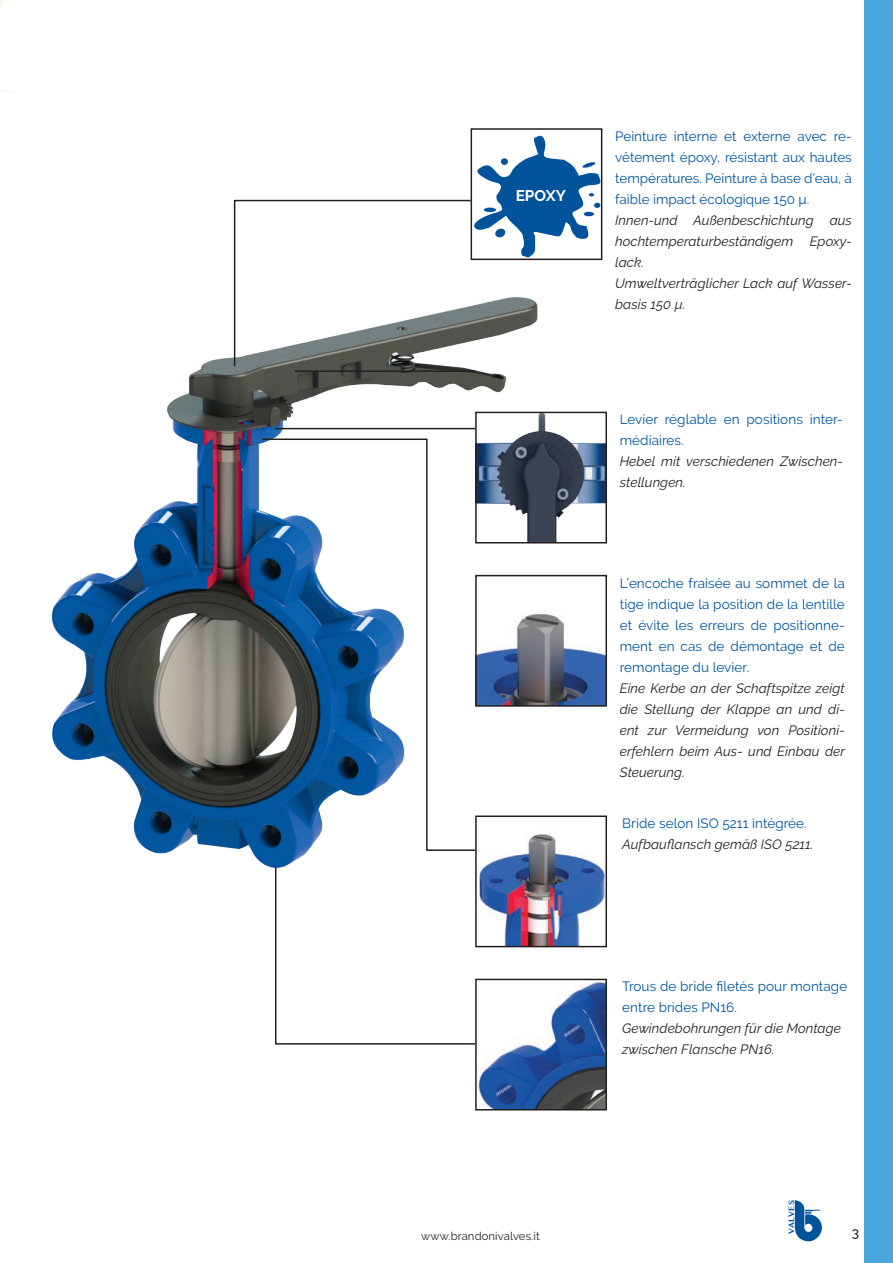
<style>
.page{position:relative;width:893px;height:1263px;background:#fff}
.page>*{position:absolute;margin:0;border:0;box-sizing:border-box;transform-origin:0 0}
.t1{font:700 15.45px "Raleway";color:#fff}
.t2{font:13.5px/21px "Raleway";letter-spacing:.005em;color:#01559d;text-align:justify}
.t3{font:italic 13.5px/21px "Raleway";letter-spacing:.005em;color:#231f20;text-align:justify}
.t4{font:500 13.5px "Raleway";color:#231f20}
.t5{font:11.25px "Raleway";letter-spacing:.01em;color:#231f20}
.t6{font:700 7.8px "Lao MN";color:#01549b}
</style>
<div class="page">
<svg style="left:0;top:0;width:10px;height:92px"></svg>
<div style="left:471px;top:128px;width:131px;height:132px;border:2px solid #231f20"></div>
<svg style="left:794px;top:1200px;width:28px;height:41px"></svg>
<div style="left:864px;top:0;width:29px;height:1263px;background:#48a6dc"></div>
<img style="left:52px;top:357px;width:485px;height:510px">
<svg style="left:233px;top:132px;width:369px;height:236px"></svg>
<img style="left:478px;top:578px;width:126px;height:126px">
<div style="left:475px;top:575px;width:132px;height:132px;border:2px solid #231f20"></div>
<img style="left:478px;top:818px;width:126px;height:126px">
<div style="left:475px;top:815px;width:132px;height:132px;border:2px solid #231f20"></div>
<img style="left:478px;top:982px;width:126px;height:125px">
<div style="left:475px;top:979px;width:132px;height:131px;border:2px solid #231f20"></div>
<hr style="left:294px;top:370px;width:181px;height:2px;background:#231f20">
<svg style="left:261px;top:438px;width:216px;height:414px"></svg>
<svg style="left:274px;top:866px;width:203px;height:179px"></svg>
<img style="left:478px;top:415px;width:126px;height:125px">
<div style="left:475px;top:412px;width:132px;height:131px;border:2px solid #231f20"></div>
<hr style="left:275px;top:428px;width:200px;height:1px;background:#231f20">
<p class="t1" style="left:516px;top:187px;width:52px">EPOXY</p>
<p class="t2" style="left:615px;top:126px;width:238px">Peinture interne et externe avec re&shy;vêtement époxy, résistant aux hautes températures. Peinture à base d’eau, à faible impact écologique 150 µ.</p>
<p class="t3" style="left:615px;top:210px;width:238px">Innen-und Außenbeschichtung aus hochtemperaturbeständigem Epoxy&shy;lack.</p>
<p class="t3" style="left:615px;top:273px;width:238px">Umweltverträglicher Lack auf Wasser&shy;basis 150 µ.</p>
<p class="t2" style="left:620px;top:409px;width:225px">Levier réglable en positions inter&shy;médiaires.</p>
<p class="t3" style="left:620px;top:451px;width:225px">Hebel mit verschiedenen Zwischen&shy;stellungen.</p>
<p class="t2" style="left:620px;top:572px;width:227px">L’encoche fraisée au sommet de la tige indique la position de la lentille et évite les erreurs de positionne&shy;ment en cas de démontage et de remontage du levier.</p>
<p class="t3" style="left:620px;top:677px;width:227px">Eine Kerbe an der Schaftspitze zeigt die Stellung der Klappe an und di&shy;ent zur Vermeidung von Positioni&shy;erfehlern beim Aus- und Einbau der Steuerung.</p>
<p class="t2" style="left:622px;top:813px;width:186px">Bride selon ISO 5211 intégrée.</p>
<p class="t3" style="left:622px;top:834px;width:193px">Aufbauflansch gemäß ISO 5211.</p>
<p class="t2" style="left:622px;top:976px;width:227px">Trous de bride filetés pour montage entre brides PN16.</p>
<p class="t3" style="left:622px;top:1018px;width:220px">Gewindebohrungen für die Montage</p>
<p class="t3" style="left:622px;top:1039px;width:154px">zwischen Flansche PN16.</p>
<p class="t6" style="left:786px;top:1233px;width:35px;rotate:-90deg">VALVES</p>
<p class="t5" style="left:421px;top:1229px;width:120px">www.brandonivalves.it</p>
<p class="t4" style="left:852px;top:1225px;width:9px">3</p>
</div>
